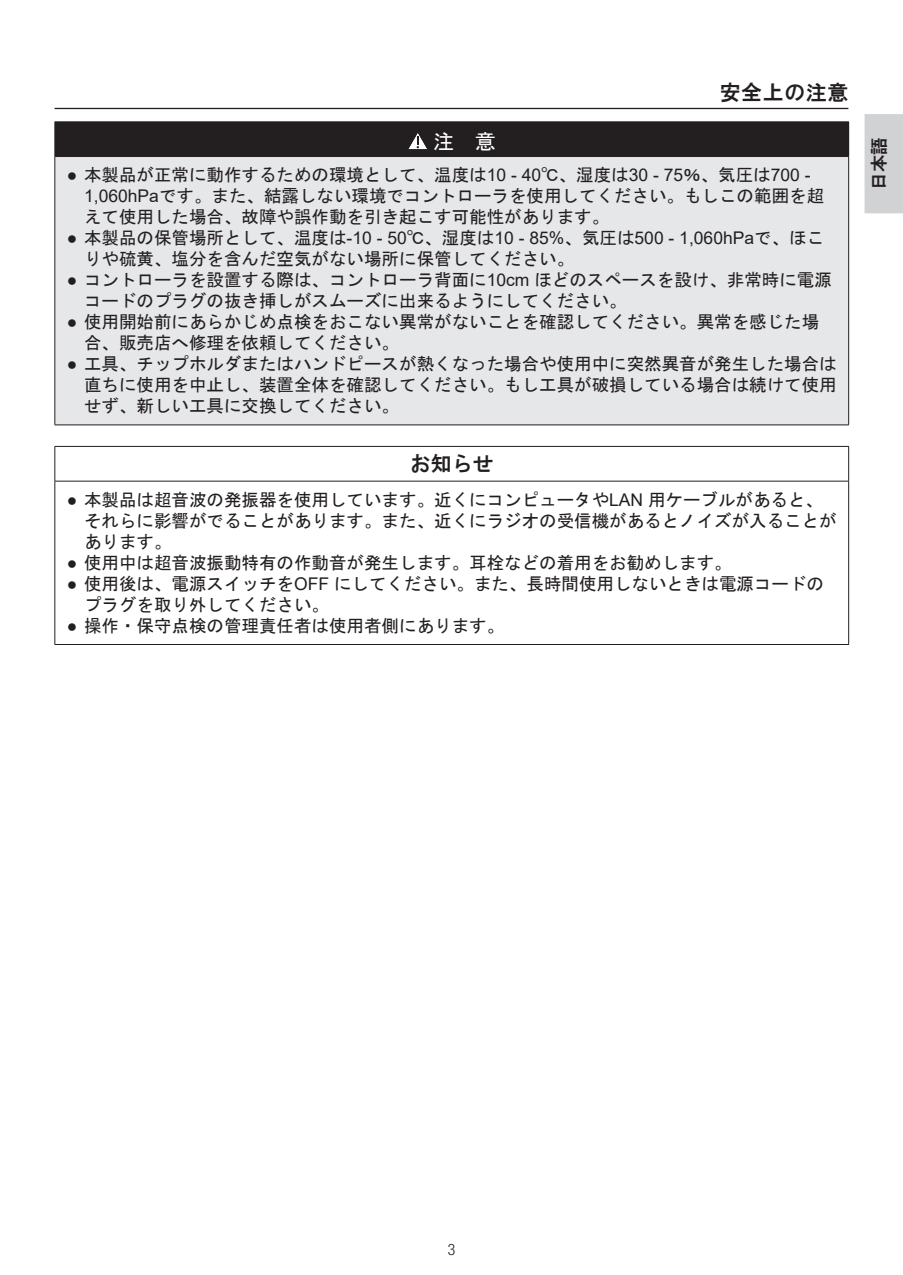
<style>
.page{position:relative;width:903px;height:1275px;background:#fff}
.page>*{position:absolute;margin:0;border:0;box-sizing:border-box;transform-origin:0 0}
.t1{font:21px "HG Gothic E";letter-spacing:.025em;color:#231f20}
.t2{font:21px "MS Gothic";color:#fff}
.t3{font:17.5px/21px "MS Gothic";color:#231f20}
.t4{font:17.5px "HG Gothic E";color:#231f20}
.t5{font:300 condensed 15.75px "Helvetica Neue LT Pro";color:#231f20}
.s1{font-family:"Arial"}
</style>
<div class="page">
<hr style="left:55px;top:108px;width:793px;height:1px;background:#231f20">
<div style="left:864px;top:114px;width:39px;height:99px;background:#d1d2d4"></div>
<div style="left:55px;top:122px;width:794px;height:35px;background:#231f20"></div>
<div style="left:55px;top:157px;width:794px;height:268px;background:#e6e7e9"></div>
<hr style="left:55px;top:157px;width:1px;height:268px;background:#231f20">
<hr style="left:848px;top:157px;width:1px;height:268px;background:#231f20">
<hr style="left:55px;top:425px;width:794px;height:1px;background:#231f20">
<svg style="left:408px;top:133px;width:19px;height:17px"></svg>
<hr style="left:55px;top:446px;width:794px;height:1px;background:#231f20">
<hr style="left:55px;top:447px;width:1px;height:34px;background:#231f20">
<hr style="left:848px;top:447px;width:1px;height:34px;background:#231f20">
<hr style="left:55px;top:481px;width:794px;height:1px;background:#231f20">
<hr style="left:55px;top:481px;width:1px;height:163px;background:#231f20">
<hr style="left:848px;top:481px;width:1px;height:163px;background:#231f20">
<hr style="left:55px;top:644px;width:794px;height:1px;background:#231f20">
<p class="t1" style="left:720px;top:82px;width:130px">安全上の注意</p>
<p class="t2" style="left:433px;top:131px;width:64px">注　意</p>
<p class="t3" style="left:84px;top:165px;width:741px;text-indent:-17px"><span class="s1">●</span> 本製品が正常に動作するための環境として、温度は<span class="s1">10 - 40</span>℃、湿度は<span class="s1">30 - 75</span>％、気圧は<span class="s1">700 -<br>1,060hPa</span>です。また、結露しない環境でコントローラを使用してください。もしこの範囲を超えて使用した場合、故障や誤作動を引き起こす可能性があります。</p>
<p class="t3" style="left:84px;top:228px;width:742px;text-indent:-17px"><span class="s1">●</span> 本製品の保管場所として、温度は<span class="s1">-10 - 50</span>℃、湿度は<span class="s1">10 - 85%</span>、気圧は<span class="s1">500 - 1,060hPa</span>で、ほこりや硫黄、塩分を含んだ空気がない場所に保管してください。</p>
<p class="t3" style="left:84px;top:270px;width:749px;text-indent:-17px"><span class="s1">●</span> コントローラを設置する際は、コントローラ背面に<span class="s1">10cm</span> ほどのスペースを設け、非常時に電源コードのプラグの抜き挿しがスムーズに出来るようにしてください。</p>
<p class="t3" style="left:84px;top:312px;width:736px;text-indent:-17px"><span class="s1">●</span> 使用開始前にあらかじめ点検をおこない異常がないことを確認してください。異常を感じた場合、販売店へ修理を依頼してください。</p>
<p class="t3" style="left:84px;top:354px;width:754px;text-align:justify;text-indent:-17px"><span class="s1">●</span> 工具、チップホルダまたはハンドピースが熱くなった場合や使用中に突然異音が発生した場合は直ちに使用を中止し、装置全体を確認してください。もし工具が破損している場合は続けて使用せず、新しい工具に交換してください。</p>
<p class="t1" style="left:410px;top:453px;width:85px">お知らせ</p>
<p class="t3" style="left:84px;top:489px;width:754px;text-indent:-17px"><span class="s1">●</span> 本製品は超音波の発振器を使用しています。近くにコンピュータや<span class="s1">LAN</span> 用ケーブルがあると、それらに影響がでることがあります。また、近くにラジオの受信機があるとノイズが入ることがあります。</p>
<p class="t3" style="left:67px;top:552px;width:666px"><span class="s1">●</span> 使用中は超音波振動特有の作動音が発生します。耳栓などの着用をお勧めします。</p>
<p class="t3" style="left:84px;top:573px;width:741px;text-indent:-17px"><span class="s1">●</span> 使用後は、電源スイッチを<span class="s1">OFF</span> にしてください。また、長時間使用しないときは電源コードのプラグを取り外してください。</p>
<p class="t3" style="left:67px;top:615px;width:439px"><span class="s1">●</span> 操作・保守点検の管理責任者は使用者側にあります。</p>
<p class="t4" style="left:870px;top:190px;width:54px;rotate:-90deg">日本語</p>
<p class="t5" style="left:448px;top:1240px;width:9px">3</p>
</div>
